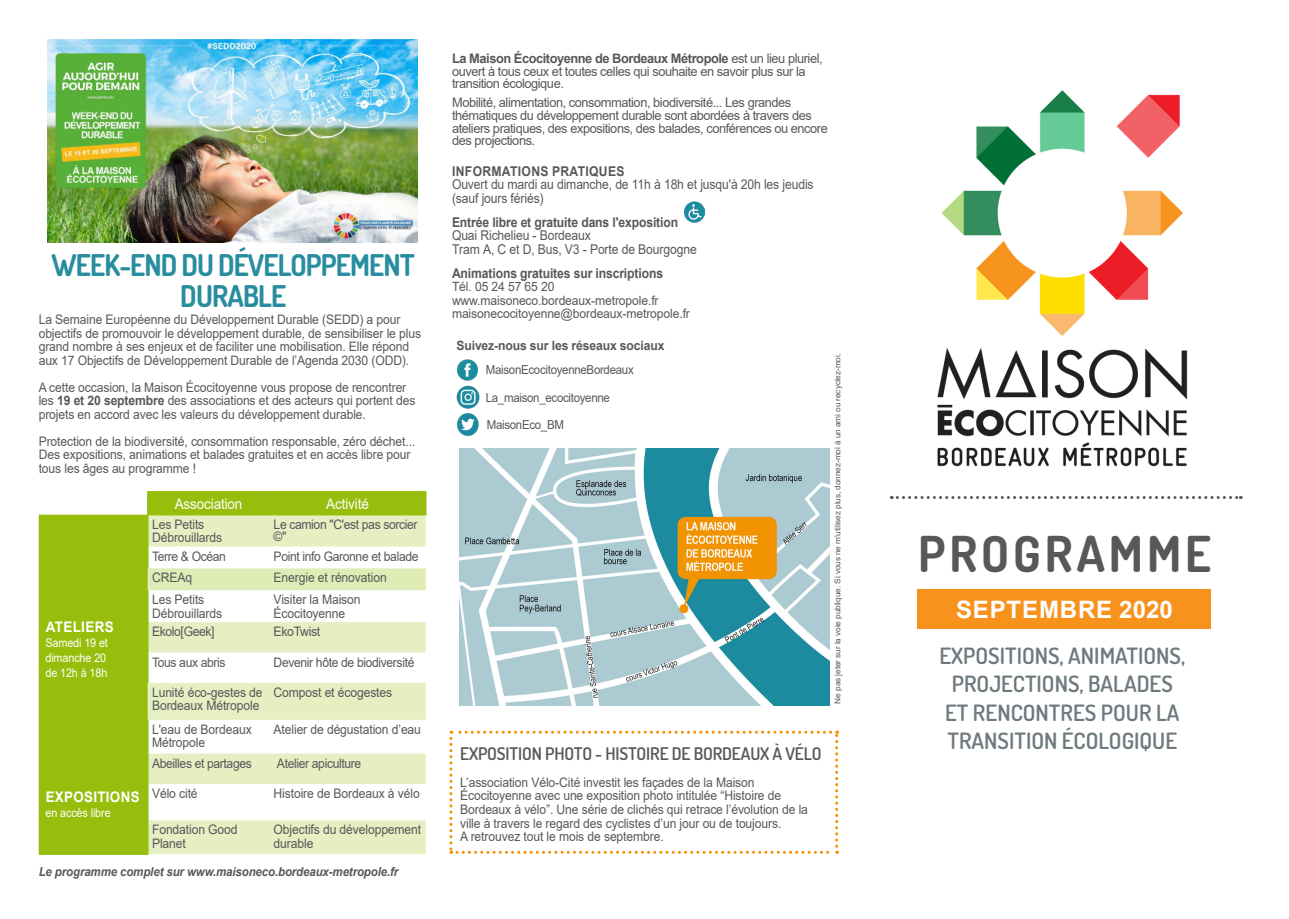
<style>
.page{position:relative;width:1289px;height:919px;background:#fff}
.page>*{position:absolute;margin:0;border:0;box-sizing:border-box;transform-origin:0 0}
.t1{font:700 49.5px "Dosis";letter-spacing:.08em;color:#57585a}
.t2{font:700 30px/31.5px "Dosis";letter-spacing:-.03em;color:#288d9f;text-align:center;scale:.95 1}
.t3{font:700 24px "Arial";letter-spacing:.035em;color:#fff}
.t4{font:600 22.5px/28.5px "Dosis";color:#6e797e}
.t5{font:600 17.4px "Dosis";letter-spacing:-.01em;color:#57585a}
.t6{font:14.55px "Arial";letter-spacing:-.01em;color:#fff;scale:.93 1}
.t7{font:700 14.55px "Arial";letter-spacing:.025em;color:#fff;scale:.92 1}
.t8{font:700 14.55px "Arial";letter-spacing:.025em;color:#fff;scale:.93 1}
.t9{font:13.5px/13.5px "Arial";letter-spacing:-.01em;color:#57585a;scale:.9 1}
.t10{font:700 13.5px "Arial";letter-spacing:-.01em;color:#57585a;scale:.9 1}
.t11{font:700 13.5px "Arial";letter-spacing:.025em;color:#57585a;scale:.9 1}
.t12{font:13.05px/13.5px "Arial";letter-spacing:-.01em;color:#57585a;scale:.93 1}
.t13{font:13.05px/12.8px "Arial";letter-spacing:-.035em;color:#57585a}
.t14{font:13.05px/12px "Arial";letter-spacing:-.03em;color:#57585a;scale:.93 1}
.t15{font:13.05px "Arial";letter-spacing:-.03em;color:#57585a;scale:.94 1}
.t16{font:12.9px "Arial";letter-spacing:-.01em;color:#57585a;scale:.95 1}
.t17{font:700 12.9px "Arial";letter-spacing:-.01em;color:#57585a;scale:.95 1}
.t18{font:12.3px "Arial";letter-spacing:-.025em;color:#57585a;scale:.93 1}
.t19{font:italic 700 12.3px "Arial";letter-spacing:-.01em;color:#57585a;scale:.93 1}
.t20{font:12px/15px "Arial";letter-spacing:-.01em;color:#fff;scale:.9 1}
.t21{font:7.95px "Arial";letter-spacing:-.01em;color:#57585a}
.s1{font-weight:700}
</style>
<div class="page">
<svg style="left:891px;top:496px;width:350px;height:3px"></svg>
<div style="left:917px;top:589px;width:293px;height:40px;background:#f7931d"></div>
<img style="left:937px;top:90px;width:251px;height:377px">
<img style="left:457px;top:359px;width:21px;height:17px">
<img style="left:457px;top:416px;width:22px;height:20px">
<img style="left:456px;top:376px;width:24px;height:40px">
<img style="left:459px;top:448px;width:370px;height:257px">
<img style="left:685px;top:202px;width:20px;height:20px">
<div style="left:40px;top:492px;width:385px;height:361px;background:#97be0c"></div>
<svg style="left:148px;top:515px;width:278px;height:339px;fill:#e8f1ca"></svg>
<div style="left:148px;top:568px;width:278px;height:22px;background:#e0ecb6"></div>
<hr style="left:147px;top:491px;width:122px;height:1px;background:#97be0c">
<hr style="left:147px;top:492px;width:2px;height:22px;background:#97be0c">
<hr style="left:147px;top:514px;width:122px;height:1px;background:#97be0c">
<hr style="left:39px;top:783px;width:110px;height:1px;background:#97be0c">
<hr style="left:269px;top:491px;width:157px;height:1px;background:#97be0c">
<svg style="left:269px;top:492px;width:1px;height:22px"></svg>
<svg style="left:425px;top:492px;width:1px;height:22px"></svg>
<hr style="left:269px;top:514px;width:157px;height:1px;background:#97be0c">
<hr style="left:39px;top:514px;width:1px;height:32px;background:#97be0c">
<hr style="left:147px;top:515px;width:2px;height:31px;background:#97be0c">
<hr style="left:147px;top:546px;width:2px;height:22px;background:#97be0c">
<svg style="left:39px;top:546px;width:1px;height:44px"></svg>
<hr style="left:39px;top:590px;width:1px;height:32px;background:#97be0c">
<hr style="left:147px;top:590px;width:2px;height:32px;background:#97be0c">
<hr style="left:39px;top:622px;width:1px;height:30px;background:#97be0c">
<hr style="left:147px;top:622px;width:2px;height:30px;background:#97be0c">
<hr style="left:39px;top:652px;width:1px;height:30px;background:#97be0c">
<hr style="left:147px;top:652px;width:2px;height:30px;background:#97be0c">
<hr style="left:39px;top:682px;width:1px;height:37px;background:#97be0c">
<hr style="left:39px;top:719px;width:1px;height:34px;background:#97be0c">
<hr style="left:147px;top:719px;width:2px;height:34px;background:#97be0c">
<hr style="left:39px;top:753px;width:1px;height:30px;background:#97be0c">
<hr style="left:147px;top:753px;width:2px;height:30px;background:#97be0c">
<hr style="left:39px;top:784px;width:1px;height:36px;background:#97be0c">
<hr style="left:147px;top:784px;width:2px;height:36px;background:#97be0c">
<hr style="left:39px;top:820px;width:1px;height:33px;background:#97be0c">
<hr style="left:147px;top:820px;width:2px;height:33px;background:#97be0c">
<hr style="left:39px;top:853px;width:110px;height:1px;background:#97be0c">
<img style="left:47px;top:40px;width:371px;height:202px">
<svg style="left:449px;top:730px;width:389px;height:123px"></svg>
<p class="t2" style="left:52px;top:248px;width:384px">WEEK-END DU DÉVELOPPEMENT<br>DURABLE</p>
<p class="t12" style="left:39px;top:313px;width:413px">La Semaine Européenne du Développement Durable (SEDD) a pour objectifs de promouvoir le développement durable, de sensibiliser le plus grand nombre à ses enjeux et de faciliter une mobilisation. Elle répond aux 17 Objectifs de Développement Durable de l’Agenda 2030 (ODD).</p>
<p class="t12" style="left:39px;top:380px;width:406px">A cette occasion, la Maison Écocitoyenne vous propose de rencontrer les <span class="s1">19 et 20 septembre</span> des associations et des acteurs qui portent des projets en accord avec les valeurs du développement durable.</p>
<p class="t12" style="left:39px;top:434px;width:406px">Protection de la biodiversité, consommation responsable, zéro déchet...<br>Des expositions, animations et balades gratuites et en accès libre pour tous les âges au programme !</p>
<p class="t6" style="left:175px;top:493px;width:74px">Association</p>
<p class="t6" style="left:326px;top:493px;width:47px">Activité</p>
<p class="t8" style="left:46px;top:617px;width:75px">ATELIERS</p>
<p class="t20" style="left:45px;top:635px;width:71px">Samedi 19 et dimanche 20</p>
<p class="t20" style="left:45px;top:665px;width:70px">de 12h à 18h</p>
<p class="t12" style="left:152px;top:517px;width:77px">Les Petits<br>Débrouillards</p>
<p class="t14" style="left:274px;top:518px;width:156px">Le camion "C'est pas sorcier ©"</p>
<p class="t14" style="left:152px;top:550px;width:81px">Terre &amp; Océan</p>
<p class="t14" style="left:274px;top:550px;width:157px">Point info Garonne et balade</p>
<p class="t12" style="left:152px;top:571px;width:45px">CREAq</p>
<p class="t12" style="left:274px;top:571px;width:123px">Energie et rénovation</p>
<p class="t12" style="left:152px;top:593px;width:77px">Les Petits<br>Débrouillards</p>
<p class="t12" style="left:274px;top:593px;width:95px">Visiter la Maison<br>Écocitoyenne</p>
<p class="t14" style="left:152px;top:625px;width:69px">Ekolo[Geek]</p>
<p class="t15" style="left:274px;top:622px;width:51px">EkoTwist</p>
<p class="t14" style="left:152px;top:656px;width:81px">Tous aux abris</p>
<p class="t14" style="left:274px;top:656px;width:153px">Devenir hôte de biodiversité</p>
<p class="t12" style="left:152px;top:685px;width:120px">Lunité éco-gestes de<br>Bordeaux Métropole</p>
<p class="t12" style="left:274px;top:685px;width:129px">Compost et écogestes</p>
<p class="t12" style="left:152px;top:722px;width:109px">L'eau de Bordeaux<br>Métropole</p>
<p class="t12" style="left:274px;top:722px;width:160px">Atelier de dégustation d’eau</p>
<p class="t14" style="left:152px;top:757px;width:109px">Abeilles et partages</p>
<p class="t14" style="left:277px;top:757px;width:92px">Atelier apiculture</p>
<p class="t12" style="left:152px;top:786px;width:51px">Vélo cité</p>
<p class="t12" style="left:274px;top:786px;width:159px">Histoire de Bordeaux à vélo</p>
<p class="t12" style="left:152px;top:822px;width:93px">Fondation Good<br>Planet</p>
<p class="t12" style="left:274px;top:822px;width:160px">Objectifs du développement durable</p>
<p class="t19" style="left:39px;top:863px;width:388px">Le programme complet sur www.maisoneco.bordeaux-metropole.fr</p>
<p class="t7" style="left:46px;top:786px;width:104px">EXPOSITIONS</p>
<p class="t20" style="left:45px;top:805px;width:74px">en accès libre</p>
<p class="t13" style="left:452px;top:52px;width:372px"><span class="s1">La Maison Écocitoyenne de Bordeaux Métropole</span> est un lieu pluriel, ouvert à tous ceux et toutes celles qui souhaite en savoir plus sur la transition écologique.</p>
<p class="t13" style="left:452px;top:96px;width:377px">Mobilité, alimentation, consommation, biodiversité... Les grandes thématiques du développement durable sont abordées à travers des ateliers pratiques, des expositions, des balades, conférences ou encore des projections.</p>
<p class="t11" style="left:452px;top:161px;width:193px">INFORMATIONS PRATIQUES</p>
<p class="t9" style="left:452px;top:177px;width:403px">Ouvert du mardi au dimanche, de 11h à 18h et jusqu'à 20h les jeudis (sauf jours fériés)</p>
<p class="t10" style="left:452px;top:212px;width:253px">Entrée libre et gratuite dans l'exposition</p>
<p class="t9" style="left:452px;top:228px;width:273px">Quai Richelieu - Bordeaux<br>Tram A, C et D, Bus, V3 - Porte de Bourgogne</p>
<p class="t10" style="left:452px;top:263px;width:236px">Animations gratuites sur inscriptions</p>
<p class="t16" style="left:452px;top:278px;width:109px">Tél. 05 24 57 65 20</p>
<p class="t16" style="left:452px;top:291px;width:219px">www.maisoneco.bordeaux-metropole.fr</p>
<p class="t16" style="left:452px;top:305px;width:252px">maisonecocitoyenne@bordeaux-metropole.fr</p>
<p class="t17" style="left:456px;top:336px;width:220px">Suivez-nous sur les réseaux sociaux</p>
<p class="t18" style="left:486px;top:360px;width:160px">MaisonEcocitoyenneBordeaux</p>
<p class="t21" style="left:832px;top:703px;width:352px;rotate:-90deg">Ne pas jeter sur la voie publique. Si vous ne m'utilisez plus, donnez-moi à un ami ou recyclez-moi.</p>
<p class="t18" style="left:486px;top:389px;width:135px">La_maison_ecocitoyenne</p>
<p class="t18" style="left:486px;top:416px;width:85px">MaisonEco_BM</p>
<p class="t5" style="left:460px;top:742px;width:363px">EXPOSITION PHOTO - HISTOIRE DE BORDEAUX À VÉLO</p>
<p class="t12" style="left:460px;top:775px;width:375px">L’association Vélo-Cité investit les façades de la Maison Écocitoyenne avec une exposition photo intitulée “Histoire de Bordeaux à vélo”. Une série de clichés qui retrace l’évolution de la ville à travers le regard des cyclistes d’un jour ou de toujours.</p>
<p class="t12" style="left:460px;top:829px;width:220px">A retrouvez tout le mois de septembre.</p>
<p class="t1" style="left:918px;top:522px;width:294px">PROGRAMME</p>
<p class="t3" style="left:956px;top:592px;width:218px">SEPTEMBRE 2020</p>
<p class="t4" style="left:939px;top:640px;width:247px">EXPOSITIONS, ANIMATIONS,<br>PROJECTIONS, BALADES<br>ET RENCONTRES POUR LA<br>TRANSITION ÉCOLOGIQUE</p>
</div>
